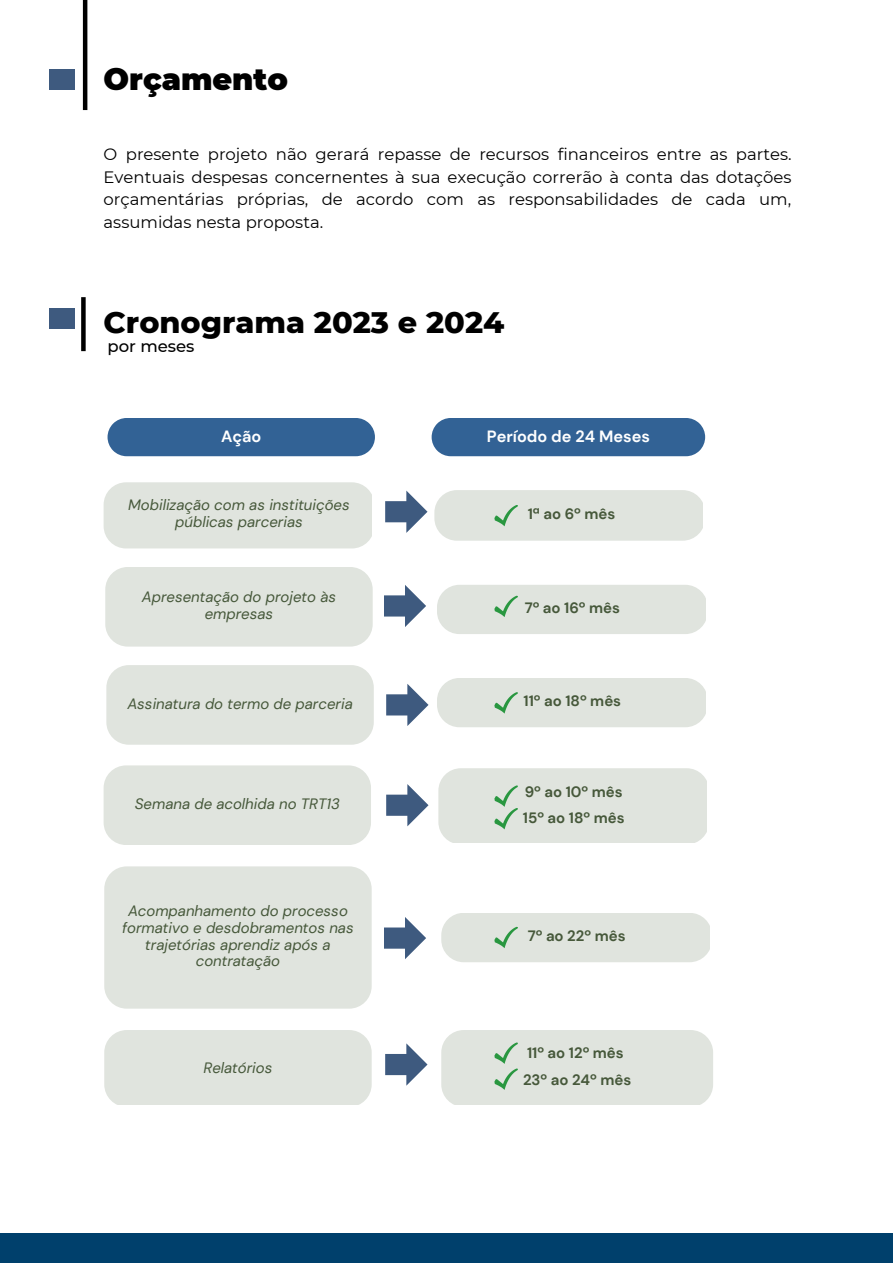
<style>
.page{position:relative;width:893px;height:1264px;background:#fff}
.page>*{position:absolute;margin:0;border:0;box-sizing:border-box;transform-origin:0 0}
.t1{font:800 30.3px "Montserrat";color:#000}
.t2{font:900 30.3px "Montserrat";color:#000}
.t3{font:16.5px/22.5px "Montserrat";color:#000;text-align:justify}
.t4{font:500 16.5px "Montserrat";color:#000}
.t5{font:700 16.2px "DM Sans";color:#fff}
.t6{font:italic 15px/16.8px "DM Sans";color:#46583a;text-align:center}
.t7{font:700 15px/25.8px "DM Sans";color:#46583a}
</style>
<div class="page">
<div style="left:0;top:1233px;width:892px;height:29px;background:#00406c"></div>
<div style="left:49px;top:69px;width:25px;height:21px;background:#3e5a7f"></div>
<hr style="left:83px;top:0;width:4px;height:110px;background:#000">
<div style="left:49px;top:308px;width:25px;height:20px;background:#3e5a7f"></div>
<div style="left:81px;top:297px;width:5px;height:54px;background:#000"></div>
<div style="left:104px;top:482px;width:268px;height:66px;background:#e0e4de"></div>
<div style="left:107px;top:418px;width:268px;height:38px;background:#326295"></div>
<div style="left:105px;top:567px;width:267px;height:79px;background:#e0e4de;border-radius:22px"></div>
<div style="left:106px;top:665px;width:268px;height:79px;background:#e0e4de;border-radius:22px"></div>
<div style="left:104px;top:765px;width:267px;height:80px;background:#e0e4de;border-radius:22px"></div>
<div style="left:104px;top:866px;width:267px;height:142px;background:#e0e4de;border-radius:22px"></div>
<div style="left:104px;top:1030px;width:267px;height:74px;background:#e0e4de"></div>
<div style="left:431px;top:418px;width:274px;height:38px;background:#326295"></div>
<svg style="left:385px;top:490px;width:42px;height:43px"></svg>
<svg style="left:384px;top:585px;width:42px;height:42px"></svg>
<svg style="left:386px;top:684px;width:42px;height:42px"></svg>
<svg style="left:386px;top:784px;width:42px;height:42px"></svg>
<svg style="left:384px;top:917px;width:42px;height:42px"></svg>
<svg style="left:385px;top:1043px;width:42px;height:42px"></svg>
<div style="left:441px;top:913px;width:268px;height:49px;background:#e0e4de"></div>
<div style="left:441px;top:1030px;width:272px;height:74px;background:#e0e4de"></div>
<div style="left:438px;top:768px;width:268px;height:74px;background:#e0e4de"></div>
<div style="left:437px;top:678px;width:268px;height:49px;background:#e0e4de"></div>
<div style="left:437px;top:585px;width:268px;height:49px;background:#e0e4de"></div>
<div style="left:434px;top:490px;width:268px;height:50px;background:#e0e4de"></div>
<h1 class="t2" style="left:104px;top:61px;width:186px">Orçamento</h1>
<p class="t3" style="left:104px;top:143px;width:689px">O presente projeto não gerará repasse de recursos financeiros entre as partes.<br>Eventuais despesas concernentes à sua execução correrão à conta das dotações orçamentárias próprias, de acordo com as responsabilidades de cada um, assumidas nesta proposta.</p>
<h1 class="t1" style="left:104px;top:303px;width:402px">Cronograma 2023 e 2024</h1>
<p class="t4" style="left:107px;top:336px;width:88px">por meses</p>
<p class="t5" style="left:221px;top:425px;width:42px">Ação</p>
<p class="t6" style="left:128px;top:497px;width:223px">Mobilização com as instituições públicas parcerias</p>
<p class="t6" style="left:142px;top:588px;width:196px">Apresentação do projeto às empresas</p>
<p class="t6" style="left:127px;top:695px;width:227px">Assinatura do termo de parceria</p>
<p class="t6" style="left:135px;top:795px;width:207px">Semana de acolhida no TRT13</p>
<p class="t6" style="left:122px;top:902px;width:233px">Acompanhamento do processo formativo e desdobramentos nas trajetórias aprendiz após a contratação</p>
<p class="t6" style="left:203px;top:1059px;width:70px">Relatórios</p>
<p class="t5" style="left:487px;top:425px;width:164px">Período de 24 Meses</p>
<p class="t7" style="left:527px;top:501px;width:89px">1ª ao 6º mês</p>
<p class="t7" style="left:524px;top:595px;width:97px">7º ao 16º mês</p>
<p class="t7" style="left:523px;top:688px;width:99px">11º ao 18º mês</p>
<p class="t7" style="left:523px;top:779px;width:103px">9º ao 10º mês<br>15º ao 18º mês</p>
<p class="t7" style="left:527px;top:922px;width:99px">7º ao 22º mês</p>
<p class="t7" style="left:523px;top:1039px;width:110px;line-height:27px">11º ao 12º mês<br>23º ao 24º mês</p>
</div>
